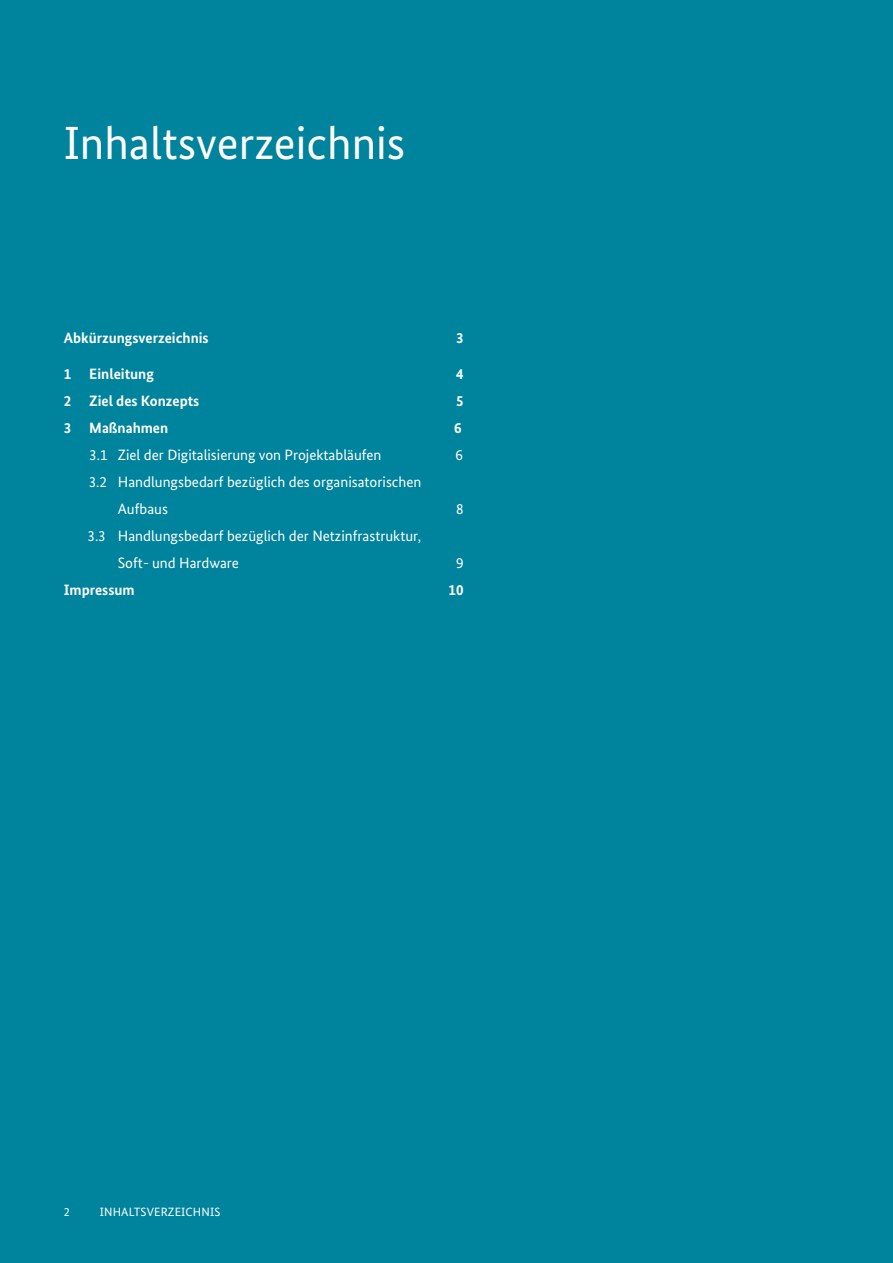
<style>
.page{position:relative;width:893px;height:1263px;background:#00839c}
.page>*{position:absolute;margin:0;border:0;box-sizing:border-box;transform-origin:0 0}
.t1{font:46.5px "Bundes Sans";color:#fff}
.t2{font:15px/27px "Bundes Sans";color:#fff}
.t3{font:700 15px "Bundes Sans";color:#fff}
.t4{font:12px "Bundes Sans";letter-spacing:.01em;color:#fff}
</style>
<div class="page">
<h1 class="t1" style="left:64px;top:117px;width:343px">Inhaltsverzeichnis</h1>
<p class="t3" style="left:64px;top:329px;width:146px">Abkürzungsverzeichnis</p>
<p class="t3" style="left:456px;top:329px;width:9px">3</p>
<p class="t3" style="left:64px;top:365px;width:92px">1 Einleitung</p>
<p class="t3" style="left:456px;top:365px;width:9px">4</p>
<p class="t3" style="left:64px;top:392px;width:137px">2 Ziel des Konzepts</p>
<p class="t3" style="left:456px;top:392px;width:9px">5</p>
<p class="t3" style="left:64px;top:419px;width:106px">3 Maßnahmen</p>
<p class="t3" style="left:454px;top:419px;width:9px">6</p>
<p class="t2" style="left:89px;top:441px;width:294px">3.1 Ziel der Digitalisierung von Projektabläufen</p>
<p class="t2" style="left:455px;top:441px;width:9px">6</p>
<p class="t2" style="left:118px;top:468px;width:305px;text-indent:-29px">3.2 Handlungsbedarf bezüglich des organisatorischen<br>Aufbaus</p>
<p class="t2" style="left:456px;top:495px;width:9px">8</p>
<p class="t2" style="left:118px;top:522px;width:305px;text-indent:-30px">3.3 Handlungsbedarf bezüglich der Netzinfrastruktur,<br>Soft- und Hardware</p>
<p class="t2" style="left:456px;top:549px;width:9px">9</p>
<p class="t3" style="left:64px;top:581px;width:72px">Impressum</p>
<p class="t3" style="left:448px;top:581px;width:16px">10</p>
<p class="t4" style="left:64px;top:1205px;width:7px">2</p>
<p class="t4" style="left:100px;top:1205px;width:122px">INHALTSVERZEICHNIS</p>
</div>
